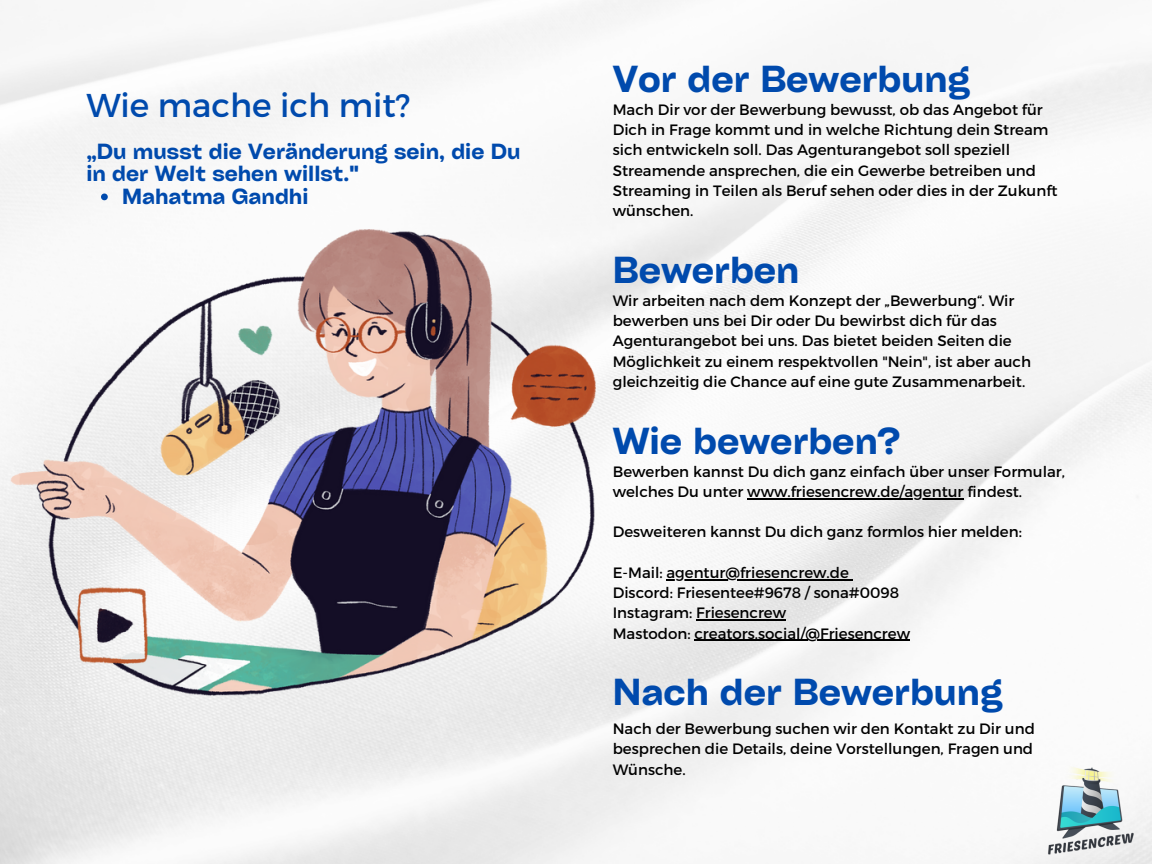
<style>
.page{position:relative;width:1152px;height:864px;background:#fff}
.page>*{position:absolute;margin:0;border:0;box-sizing:border-box;transform-origin:0 0}
.t1{font:36px "Cy Grotesk Key Demi";color:#004aad}
.t2{font:33px "Montserrat";color:#004aad}
.t3{font:21px/22.5px "Cy Grotesk Key Demi";color:#004aad}
.t4{font:15px/20.2px "Montserrat";color:#000}
</style>
<div class="page">
<img style="left:0;top:0;width:1152px;height:864px">
<img style="left:1032px;top:765px;width:120px;height:90px">
<svg style="left:101px;top:194px;width:7px;height:6px"></svg>
<hr style="left:747px;top:498px;width:216px;height:1px;background:#000">
<hr style="left:667px;top:579px;width:182px;height:1px;background:#000">
<hr style="left:696px;top:619px;width:90px;height:2px;background:#000">
<hr style="left:695px;top:640px;width:215px;height:1px;background:#000">
<img style="left:10px;top:229px;width:585px;height:466px">
<h2 class="t2" style="left:86px;top:84px;width:326px">Wie mache ich mit?</h2>
<h3 class="t3" style="left:86px;top:139px;width:436px">„Du musst die Veränderung sein, die Du in der Welt sehen willst."</h3>
<h3 class="t3" style="left:122px;top:184px;width:188px">Mahatma Gandhi</h3>
<h1 class="t1" style="left:613px;top:56px;width:359px">Vor der Bewerbung</h1>
<p class="t4" style="left:613px;top:99px;width:446px">Mach Dir vor der Bewerbung bewusst, ob das Angebot für Dich in Frage kommt und in welche Richtung dein Stream sich entwickeln soll. Das Agenturangebot soll speziell Streamende ansprechen, die ein Gewerbe betreiben und Streaming in Teilen als Beruf sehen oder dies in der Zukunft wünschen.</p>
<h1 class="t1" style="left:613px;top:247px;width:188px">Bewerben</h1>
<p class="t4" style="left:613px;top:290px;width:420px">Wir arbeiten nach dem Konzept der „Bewerbung“. Wir bewerben uns bei Dir oder Du bewirbst dich für das Agenturangebot bei uns. Das bietet beiden Seiten die Möglichkeit zu einem respektvollen "Nein", ist aber auch gleichzeitig die Chance auf eine gute Zusammenarbeit.</p>
<h1 class="t1" style="left:613px;top:418px;width:289px">Wie bewerben?</h1>
<p class="t4" style="left:613px;top:460px;width:454px">Bewerben kannst Du dich ganz einfach über unser Formular, welches Du unter www.friesencrew.de/agentur findest.</p>
<p class="t4" style="left:613px;top:521px;width:411px">Desweiteren kannst Du dich ganz formlos hier melden:</p>
<p class="t4" style="left:613px;top:562px;width:299px">E-Mail: agentur@friesencrew.de Discord: Friesentee#9678 / sona#0098<br>Instagram: Friesencrew<br>Mastodon: creators.social/@Friesencrew</p>
<h1 class="t1" style="left:613px;top:669px;width:391px">Nach der Bewerbung</h1>
<p class="t4" style="left:613px;top:718px;width:424px;text-align:justify">Nach der Bewerbung suchen wir den Kontakt zu Dir und besprechen die Details, deine Vorstellungen, Fragen und Wünsche.</p>
</div>
